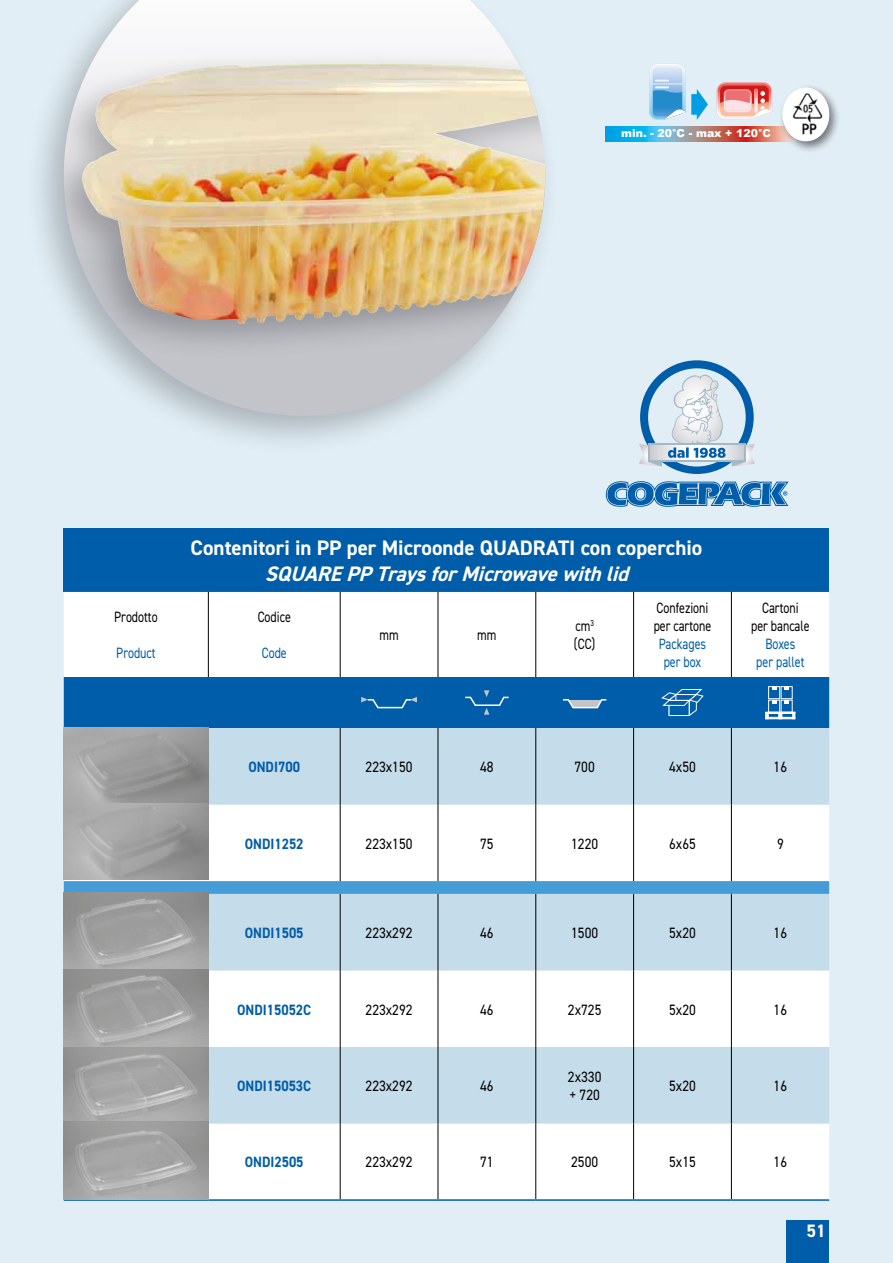
<style>
.page{position:relative;width:893px;height:1263px;background:#e2eef5}
.page>*{position:absolute;margin:0;border:0;box-sizing:border-box;transform-origin:0 0}
.t1{font:700 21px "DIN2014";color:#fff}
.t2{font:italic 700 21px "DIN2014";color:#fff}
.t3{font:700 18px "DIN2014";color:#fff}
.t4{font:15px/18px "DIN2014";color:#000;scale:.9 1}
.t5{font:15px/18px "DIN2014";color:#000;scale:.8 1}
.t6{font:700 15px "DIN2014";color:#005da9;scale:.9 1}
.t7{font:15px/18px "DIN2014";color:#005da9;text-align:center;scale:.8 1}
.t8{font:900 10.95px "Arial";color:#fff}
</style>
<div class="page">
<div style="left:787px;top:1220px;width:42px;height:43px;background:#005da9"></div>
<div style="left:23px;top:0;width:538px;height:457px;background:#000;opacity:.25"></div>
<svg style="left:64px;top:0;width:481px;height:416px"></svg>
<div style="left:64px;top:48px;width:481px;height:315px;background:#000;opacity:.25"></div>
<img style="left:95px;top:63px;width:284px;height:77px">
<div style="left:64px;top:528px;width:765px;height:64px;background:#005da9"></div>
<div style="left:64px;top:592px;width:765px;height:607px;background:#fff"></div>
<svg style="left:208px;top:728px;width:621px;height:395px;background:#dbe9f1"></svg>
<svg style="left:64px;top:881px;width:765px;height:13px;background:#479ed6"></svg>
<hr style="left:340px;top:592px;width:1px;height:85px;background:#000">
<hr style="left:438px;top:592px;width:1px;height:85px;background:#000">
<hr style="left:535px;top:592px;width:1px;height:85px;background:#000">
<hr style="left:633px;top:592px;width:1px;height:85px;background:#000">
<hr style="left:731px;top:592px;width:1px;height:85px;background:#000">
<hr style="left:340px;top:728px;width:1px;height:76px;background:#000">
<hr style="left:438px;top:728px;width:1px;height:76px;background:#000">
<hr style="left:535px;top:728px;width:1px;height:76px;background:#000">
<hr style="left:633px;top:728px;width:1px;height:76px;background:#000">
<hr style="left:731px;top:728px;width:1px;height:76px;background:#000">
<hr style="left:340px;top:804px;width:1px;height:77px;background:#000">
<hr style="left:438px;top:804px;width:1px;height:77px;background:#000">
<hr style="left:535px;top:804px;width:1px;height:77px;background:#000">
<hr style="left:633px;top:804px;width:1px;height:77px;background:#000">
<hr style="left:731px;top:804px;width:1px;height:77px;background:#000">
<hr style="left:340px;top:894px;width:1px;height:76px;background:#000">
<hr style="left:438px;top:894px;width:1px;height:76px;background:#000">
<hr style="left:535px;top:894px;width:1px;height:76px;background:#000">
<hr style="left:633px;top:894px;width:1px;height:76px;background:#000">
<hr style="left:731px;top:894px;width:1px;height:76px;background:#000">
<hr style="left:340px;top:970px;width:1px;height:77px;background:#000">
<hr style="left:438px;top:970px;width:1px;height:77px;background:#000">
<hr style="left:535px;top:970px;width:1px;height:77px;background:#000">
<hr style="left:633px;top:970px;width:1px;height:77px;background:#000">
<hr style="left:731px;top:970px;width:1px;height:77px;background:#000">
<hr style="left:340px;top:1047px;width:1px;height:76px;background:#000">
<hr style="left:438px;top:1047px;width:1px;height:76px;background:#000">
<hr style="left:535px;top:1047px;width:1px;height:76px;background:#000">
<hr style="left:633px;top:1047px;width:1px;height:76px;background:#000">
<hr style="left:731px;top:1047px;width:1px;height:76px;background:#000">
<hr style="left:340px;top:1123px;width:1px;height:76px;background:#000">
<hr style="left:438px;top:1123px;width:1px;height:76px;background:#000">
<hr style="left:535px;top:1123px;width:1px;height:76px;background:#000">
<hr style="left:633px;top:1123px;width:1px;height:76px;background:#000">
<hr style="left:731px;top:1123px;width:1px;height:76px;background:#000">
<hr style="left:208px;top:592px;width:1px;height:85px;background:#000">
<hr style="left:64px;top:1199px;width:144px;height:2px;background:#005da9">
<hr style="left:208px;top:1199px;width:132px;height:2px;background:#005da9">
<hr style="left:340px;top:1199px;width:98px;height:2px;background:#005da9">
<hr style="left:438px;top:1199px;width:98px;height:2px;background:#005da9">
<hr style="left:536px;top:1199px;width:98px;height:2px;background:#005da9">
<hr style="left:634px;top:1199px;width:97px;height:2px;background:#005da9">
<hr style="left:731px;top:1199px;width:98px;height:2px;background:#005da9">
<div style="left:64px;top:677px;width:765px;height:51px;background:#005da9"></div>
<img style="left:64px;top:893px;width:144px;height:306px">
<img style="left:64px;top:727px;width:144px;height:153px">
<svg style="left:606px;top:360px;width:182px;height:147px"></svg>
<svg style="left:606px;top:126px;width:172px;height:15px;background:#818996"></svg>
<svg style="left:649px;top:64px;width:59px;height:56px"></svg>
<div style="left:778px;top:84px;width:64px;height:69px;background:#000;opacity:.5"></div>
<svg style="left:782px;top:88px;width:47px;height:53px"></svg>
<img style="left:786px;top:88px;width:43px;height:52px">
<svg style="left:716px;top:82px;width:56px;height:38px;background:#ed9e9b"></svg>
<p class="t8" style="left:621px;top:125px;width:151px">min. - 20°C - max + 120°C</p>
<p class="t5" style="left:114px;top:608px;width:56px">Prodotto</p>
<p class="t7" style="left:116px;top:644px;width:51px">Product</p>
<h1 class="t1" style="left:191px;top:534px;width:513px">Contenitori in PP per Microonde QUADRATI con coperchio</h1>
<h1 class="t2" style="left:265px;top:560px;width:372px">SQUAREPPTraysforMicrowavewithlid</h1>
<p class="t5" style="left:258px;top:608px;width:43px">Codice</p>
<p class="t7" style="left:262px;top:644px;width:33px">Code</p>
<p class="t5" style="left:379px;top:626px;width:26px">mm</p>
<p class="t5" style="left:477px;top:626px;width:26px">mm</p>
<p class="t5" style="left:574px;top:617px;width:28px">cm<sup>3 </sup>(CC)</p>
<p class="t5" style="left:654px;top:599px;width:73px">Confezioni per cartone</p>
<p class="t7" style="left:659px;top:635px;width:61px">Packages per box</p>
<p class="t5" style="left:751px;top:599px;width:75px;text-align:center">Cartoni<br>per bancale</p>
<p class="t7" style="left:756px;top:635px;width:62px">Boxes per pallet</p>
<p class="t6" style="left:248px;top:757px;width:59px">ONDI700</p>
<p class="t4" style="left:366px;top:758px;width:54px">223x150</p>
<p class="t4" style="left:480px;top:758px;width:16px">48</p>
<p class="t4" style="left:575px;top:758px;width:24px">700</p>
<p class="t4" style="left:669px;top:758px;width:31px">4x50</p>
<p class="t4" style="left:774px;top:758px;width:16px">16</p>
<p class="t6" style="left:245px;top:833px;width:67px">ONDI1252</p>
<p class="t4" style="left:366px;top:834px;width:54px">223x150</p>
<p class="t4" style="left:480px;top:834px;width:16px">75</p>
<p class="t4" style="left:571px;top:834px;width:31px">1220</p>
<p class="t4" style="left:669px;top:834px;width:31px">6x65</p>
<p class="t4" style="left:777px;top:834px;width:9px">9</p>
<p class="t6" style="left:245px;top:923px;width:67px">ONDI1505</p>
<p class="t4" style="left:366px;top:923px;width:54px">223x292</p>
<p class="t4" style="left:480px;top:923px;width:16px">46</p>
<p class="t4" style="left:571px;top:923px;width:31px">1500</p>
<p class="t4" style="left:669px;top:923px;width:31px">5x20</p>
<p class="t4" style="left:774px;top:923px;width:16px">16</p>
<p class="t6" style="left:237px;top:999px;width:84px">ONDI15052C</p>
<p class="t4" style="left:366px;top:1000px;width:54px">223x292</p>
<p class="t4" style="left:480px;top:1000px;width:16px">46</p>
<p class="t4" style="left:568px;top:1000px;width:39px">2x725</p>
<p class="t4" style="left:669px;top:1000px;width:31px">5x20</p>
<p class="t4" style="left:774px;top:1000px;width:16px">16</p>
<p class="t6" style="left:237px;top:1076px;width:84px">ONDI15053C</p>
<p class="t4" style="left:366px;top:1076px;width:54px">223x292</p>
<p class="t4" style="left:480px;top:1076px;width:16px">46</p>
<p class="t4" style="left:568px;top:1067px;width:39px">2x330 + 720</p>
<p class="t4" style="left:669px;top:1076px;width:31px">5x20</p>
<p class="t4" style="left:774px;top:1076px;width:16px">16</p>
<p class="t6" style="left:245px;top:1152px;width:67px">ONDI2505</p>
<p class="t4" style="left:366px;top:1153px;width:54px">223x292</p>
<p class="t4" style="left:480px;top:1153px;width:16px">71</p>
<p class="t4" style="left:571px;top:1153px;width:31px">2500</p>
<p class="t4" style="left:669px;top:1153px;width:31px">5x15</p>
<p class="t4" style="left:774px;top:1153px;width:16px">16</p>
<p class="t3" style="left:806px;top:1218px;width:21px">51</p>
</div>
